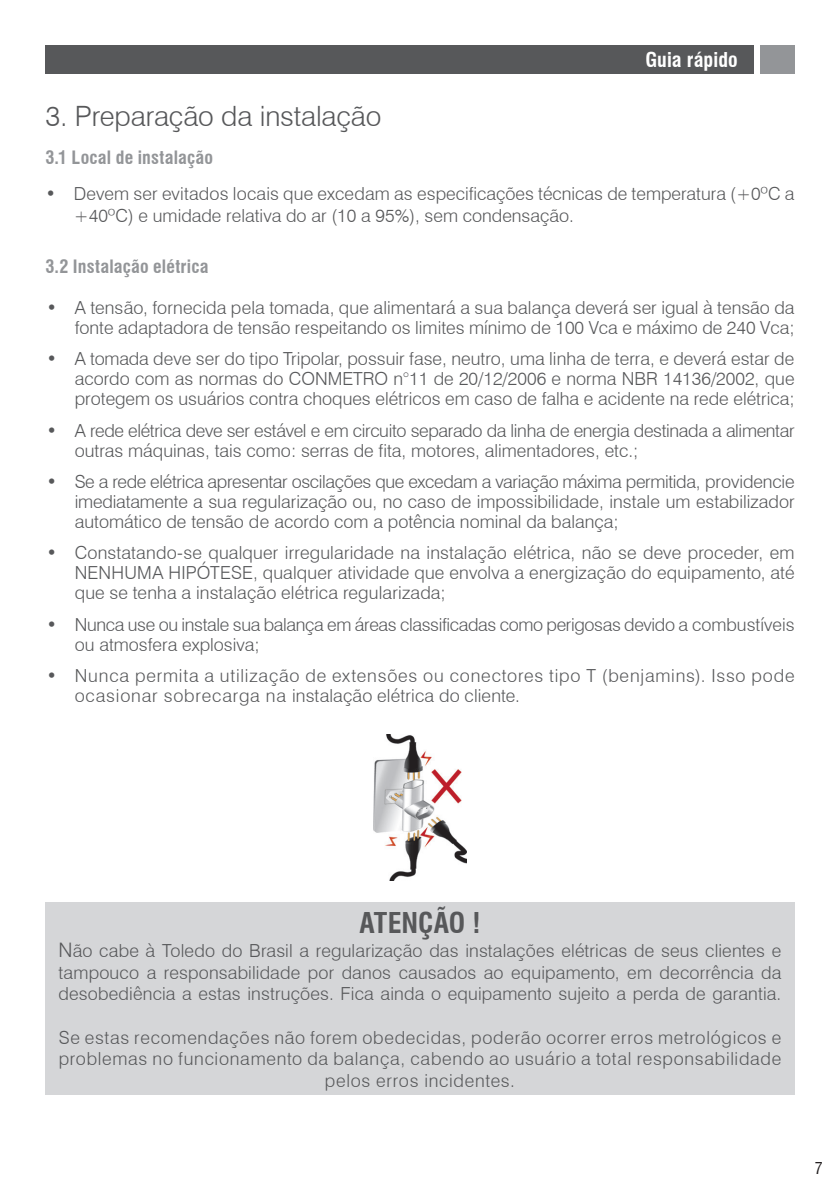
<style>
.page{position:relative;width:840px;height:1191px;background:#fff}
.page>*{position:absolute;margin:0;border:0;box-sizing:border-box;transform-origin:0 0}
.SuperTítulo{font:300 28px "Swiss 721 BT";letter-spacing:-.01em;color:#57585a}
.Título{font:700 condensed 28px "Swiss 721 BT";color:#57585a}
.t1{font:700 condensed 20px "Swiss 721 BT";letter-spacing:.005em;color:#fff}
.Título-2{font:300 18px/20px "Swiss 721 BT";color:#57585a;text-align:justify}
.Título-3{font:300 18px/21.6px "Swiss 721 BT";letter-spacing:.04em;color:#57585a}
.Título-4{font:300 18px/20px "Swiss 721 BT";letter-spacing:-.02em;color:#57585a}
.SubTítulo{font:700 condensed 18px "Swiss 721 BT";letter-spacing:.01em;color:#939598}
.t2{font:condensed 16px "Swiss 721 BT";color:#231f20}
.s1{font-size:20px}
</style>
<div class="page">
<div style="left:45px;top:45px;width:708px;height:29px;background:#57585a"></div>
<div style="left:759px;top:45px;width:35px;height:29px;background:#939598"></div>
<div style="left:45px;top:902px;width:749px;height:192px;background:#d5d6d8"></div>
<img style="left:373px;top:734px;width:93px;height:146px">
<p class="t1" style="left:645px;top:47px;width:94px">Guia rápido</p>
<p class="SuperTítulo" style="left:45px;top:99px;width:337px">3. Preparação da instalação</p>
<p class="SubTítulo" style="left:45px;top:147px;width:169px">3.1 Local de instalação</p>
<p class="Título-2" style="left:74px;top:183px;width:722px;line-height:21.6px;text-indent:-28px">• Devem ser evitados locais que excedam as especificações técnicas de temperatura (+0ºC a +40ºC) e umidade relativa do ar (10 a 95%), sem condensação.</p>
<p class="SubTítulo" style="left:45px;top:255px;width:165px">3.2 Instalação elétrica</p>
<p class="Título-2" style="left:46px;top:297px;width:749px;text-align:right">• A tensão, fornecida pela tomada, que alimentará a sua balança deverá ser igual à tensão da fonte adaptadora de tensão respeitando os limites mínimo de 100 Vca e máximo de 240 Vca;</p>
<p class="Título-2" style="left:75px;top:349px;width:721px;text-indent:-28px">• A tomada deve ser do tipo Tripolar, possuir fase, neutro, uma linha de terra, e deverá estar de acordo com as normas do CONMETRO n°11 de 20/12/2006 e norma NBR 14136/2002, que protegem os usuários contra choques elétricos em caso de falha e acidente na rede elétrica;</p>
<p class="Título-4" style="left:75px;top:420px;width:721px;text-indent:-28px">• A rede elétrica deve ser estável e em circuito separado da linha de energia destinada a alimentar outras máquinas, tais como: serras de fita, motores, alimentadores, etc.;</p>
<p class="Título-2" style="left:75px;top:471px;width:721px;text-indent:-28px">• Se a rede elétrica apresentar oscilações que excedam a variação máxima permitida, providencie imediatamente a sua regularização ou, no caso de impossibilidade, instale um estabilizador automático de tensão de acordo com a potência nominal da balança;</p>
<p class="Título-2" style="left:75px;top:543px;width:721px;text-indent:-28px">• Constatando-se qualquer irregularidade na instalação elétrica, não se deve proceder, em NENHUMA HIPÓTESE, qualquer atividade que envolva a energização do equipamento, até que se tenha a instalação elétrica regularizada;</p>
<p class="Título-4" style="left:75px;top:614px;width:721px;text-indent:-28px">• Nunca use ou instale sua balança em áreas classificadas como perigosas devido a combustíveis ou atmosfera explosiva;</p>
<p class="Título-3" style="left:75px;top:665px;width:721px;line-height:20px;text-indent:-28px">• Nunca permita a utilização de extensões ou conectores tipo T (benjamins). Isso pode ocasionar sobrecarga na instalação elétrica do cliente.</p>
<p class="Título" style="left:359px;top:906px;width:122px">ATENÇÃO !</p>
<p class="Título-2" style="left:59px;top:940px;width:724px;line-height:21.6px"><span class="s1">N</span>ão cabe à Toledo do Brasil a regularização das instalações elétricas de seus clientes e tampouco a responsabilidade por danos causados ao equipamento, em decorrência da desobediência a estas instruções. Fica ainda o equipamento sujeito a perda de garantia.</p>
<p class="Título-3" style="left:59px;top:1026px;width:723px;text-align:center">Se estas recomendações não forem obedecidas, poderão ocorrer erros metrológicos e problemas no funcionamento da balança, cabendo ao usuário a total responsabilidade pelos erros incidentes.</p>
<p class="t2" style="left:814px;top:1159px;width:9px">7</p>
</div>
